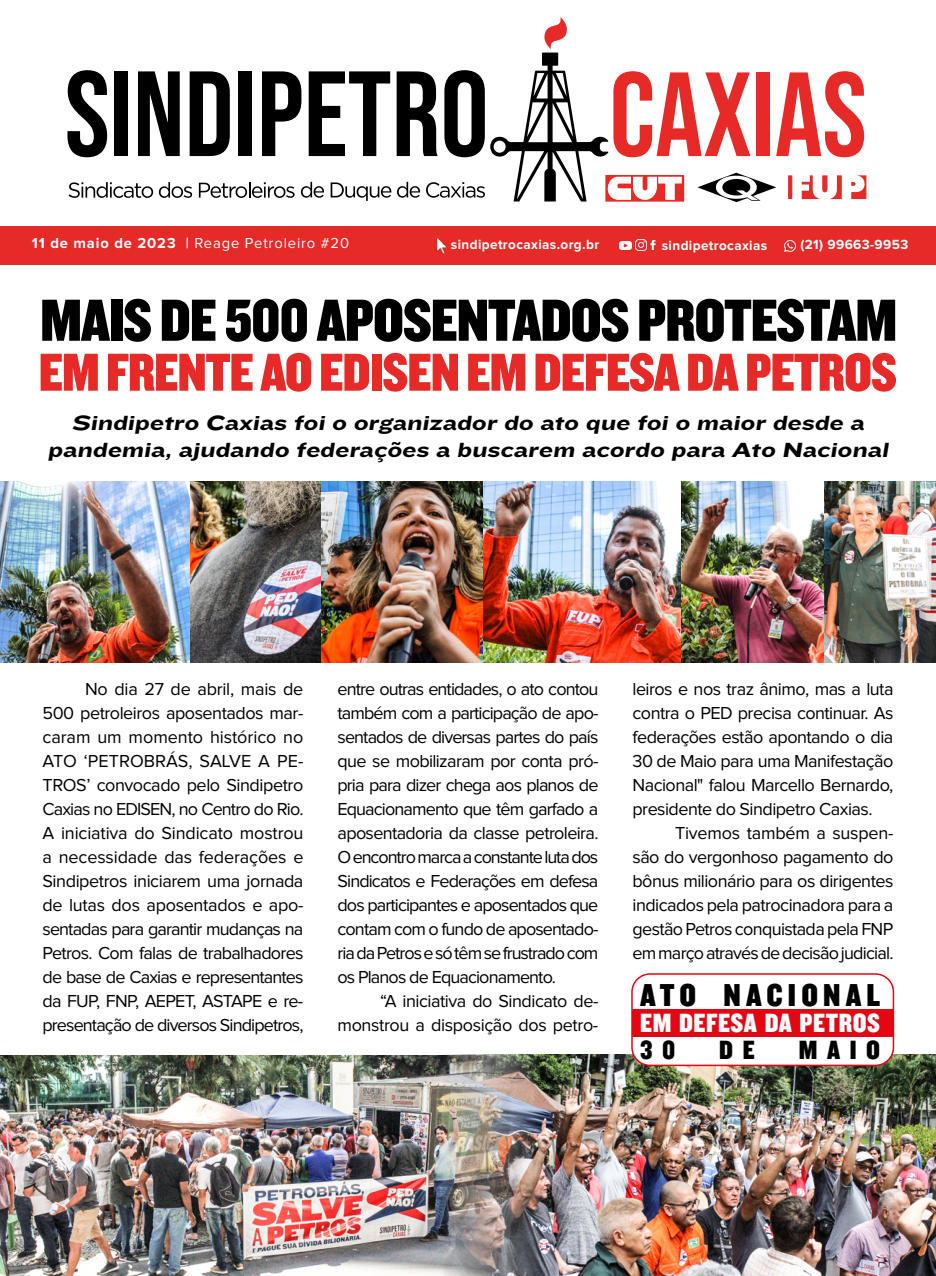
<style>
.page{position:relative;width:936px;height:1276px;background:#fff}
.page>*{position:absolute;margin:0;border:0;box-sizing:border-box;transform-origin:0 0}
.t1{font:61.65px "Knockout HTF70 Full Welterwt";letter-spacing:-.02em;color:#000}
.t2{font:55.5px "Knockout HTF70 Full Welterwt";letter-spacing:-.02em;color:#e62a28}
.t3{font:33px "Knockout HTF70 Full Welterwt";letter-spacing:.155em;color:#000}
.t4{font:27.45px "Knockout HTF70 Full Welterwt";letter-spacing:.02em;color:#fff}
.t5{font:27.45px "Knockout HTF70 Full Welterwt";color:#000}
.t6{font:italic 21.3px/26.7px "Knockout HTF54 Sumo";color:#000;text-align:center}
.t7{font:18px/24px "Proxima Nova";letter-spacing:-.04em;color:#000;text-align:justify}
.t8{font:18px/24px "Proxima Nova";letter-spacing:-.02em;color:#000;text-align:right}
.t9{font:15px "Proxima Nova";letter-spacing:.06em;color:#fff}
.t10{font:700 13.8px "Proxima Nova";letter-spacing:.03em;color:#fff}
.s1{font-weight:700}
</style>
<div class="page">
<img style="left:823px;top:481px;width:112px;height:182px">
<img style="left:680px;top:481px;width:143px;height:182px">
<img style="left:482px;top:481px;width:198px;height:182px">
<img style="left:189px;top:481px;width:133px;height:182px">
<img style="left:2px;top:1055px;width:441px;height:221px">
<div style="left:0;top:226px;width:935px;height:38px;background:#e62a28"></div>
<svg style="left:619px;top:239px;width:37px;height:12px"></svg>
<svg style="left:784px;top:240px;width:11px;height:11px"></svg>
<img style="left:436px;top:238px;width:11px;height:16px">
<svg style="left:67px;top:17px;width:799px;height:186px"></svg>
<svg style="left:0;top:1055px;width:2px;height:220px"></svg>
<img style="left:322px;top:481px;width:160px;height:182px">
<img style="left:0;top:481px;width:189px;height:182px">
<img style="left:443px;top:1054px;width:492px;height:222px">
<div style="left:632px;top:974px;width:261px;height:91px;background:#fff;border-radius:18px"></div>
<div style="left:631px;top:973px;width:263px;height:93px;border:2px solid #e30613;border-radius:18px"></div>
<div style="left:632px;top:1009px;width:261px;height:27px;background:#e30613"></div>
<p class="t9" style="left:32px;top:237px;width:318px"><span class="s1">11 de maio de 2023 |</span> Reage Petroleiro #20</p>
<p class="t10" style="left:451px;top:236px;width:150px">sindipetrocaxias.org.br</p>
<p class="t10" style="left:661px;top:237px;width:107px">sindipetrocaxias</p>
<p class="t10" style="left:800px;top:237px;width:109px">(21) 99663-9953</p>
<h1 class="t1" style="left:40px;top:288px;width:858px">MAIS DE 500 APOSENTADOS PROTESTAM</h1>
<h2 class="t2" style="left:39px;top:343px;width:859px">EM FRENTE AO EDISEN EM DEFESA DA PETROS</h2>
<p class="t6" style="left:48px;top:410px;width:846px">Sindipetro Caxias foi o organizador do ato que foi o maior desde a pandemia, aj udando federações a buscarem acordo para Ato Nacional</p>
<p class="t7" style="left:43px;top:678px;width:262px;text-indent:43px">No dia 27 de abril, mais de 500 petroleiros aposentados mar&shy;caram um momento histórico no ATO ‘PETROBRÁS, SALVE A PE-TROS’ convocado pelo Sindipetro Caxias no EDISEN, no Centro do Rio.<br>A iniciativa do Sindicato mostrou a necessidade das federações e Sindipetros iniciarem uma jornada de lutas dos aposentados e apo&shy;sentadas para garantir mudanças na Petros. Com falas de trabalhadores de base de Caxias e representantes da FUP, FNP, AEPET, ASTAPE e re&shy;presentação de diversos Sindipetros,</p>
<p class="t7" style="left:337px;top:677px;width:262px">entre outras entidades, o ato contou também com a participação de apo&shy;sentados de diversas partes do país que se mobilizaram por conta pró&shy;pria para dizer chega aos planos de Equacionamento que têm garfado a aposentadoria da classe petroleira.<br>O encontro marca a constante luta dos Sindicatos e Federações em defesa dos participantes e aposentados que contam com o fundo de aposentado&shy;ria da Petros e só têm se frustrado com os Planos de Equacionamento.</p>
<p class="t8" style="left:337px;top:989px;width:262px">“A iniciativa do Sindicato de&shy;monstrou a disposição dos petro-</p>
<p class="t7" style="left:632px;top:677px;width:262px">leiros e nos traz ânimo, mas a luta contra o PED precisa continuar. As federações estão apontando o dia 30 de Maio para uma Manifestação Nacional" falou Marcello Bernardo, presidente do Sindipetro Caxias.</p>
<p class="t7" style="left:632px;top:821px;width:262px;text-indent:43px">Tivemos também a suspen&shy;são do vergonhoso pagamento do bônus milionário para os dirigentes indicados pela patrocinadora para a gestão Petros conquistada pela FNP em março através de decisão judicial.</p>
<h3 class="t3" style="left:640px;top:977px;width:242px">ATO NACIONAL</h3>
<h3 class="t4" style="left:640px;top:1008px;width:242px">EM DEFESA DA PETROS</h3>
<h3 class="t5" style="left:640px;top:1035px;width:37px">3 0</h3>
<h3 class="t5" style="left:719px;top:1035px;width:37px">D E</h3>
<h3 class="t5" style="left:798px;top:1035px;width:83px">MAIO</h3>
</div>
